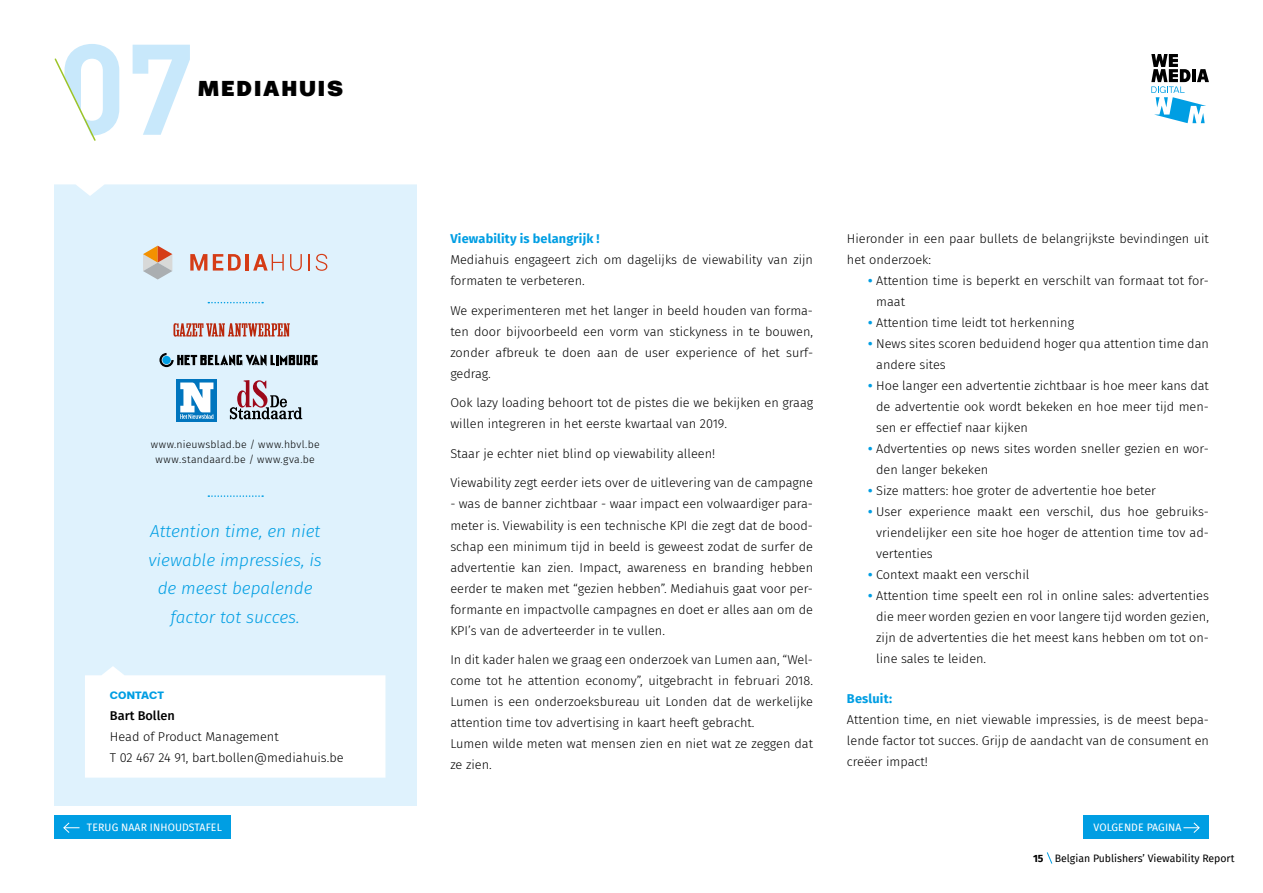
<style>
.page{position:relative;width:1263px;height:893px;background:#fff}
.page>*{position:absolute;margin:0;border:0;box-sizing:border-box;transform-origin:0 0}
.t1{font:700 126.6px "DIN";color:#c8e8fb}
.t2{font:900 25.8px "Breul Grotesk A";letter-spacing:.07em;color:#000}
.t3{font:italic 300 17.25px/28.5px "Fira Sans";color:#009ee3;text-align:center}
.t4{font:300 12.75px/21px "Fira Sans";color:#000}
.t5{font:700 12.75px "Fira Sans";letter-spacing:.015em;color:#009ee3}
.t6{font:500 12.75px "Fira Sans";color:#000}
.t7{font:700 12.75px "Breul Grotesk A";letter-spacing:.01em;color:#009ee3}
.t8{font:300 10.5px/15px "Fira Sans";letter-spacing:.025em;color:#000;text-align:center}
.t9{font:10.5px "Fira Sans";color:#000}
.t10{font:10.5px "Fira Sans";letter-spacing:.01em;color:#fff}
.s1{font-weight:700;color:#009ee3}
.s2{font-weight:700}
</style>
<div class="page">
<div style="left:54px;top:163px;width:362px;height:643px;background:#dff2fd"></div>
<svg style="left:54px;top:163px;width:363px;height:33px;fill:#fff"></svg>
<svg style="left:1151px;top:54px;width:58px;height:69px"></svg>
<svg style="left:54px;top:58px;width:42px;height:83px"></svg>
<svg style="left:143px;top:246px;width:29px;height:33px"></svg>
<svg style="left:190px;top:254px;width:17px;height:17px"></svg>
<svg style="left:213px;top:254px;width:28px;height:17px"></svg>
<hr style="left:245px;top:254px;width:4px;height:17px;background:#d53c16">
<svg style="left:253px;top:254px;width:31px;height:17px"></svg>
<svg style="left:290px;top:254px;width:12px;height:17px"></svg>
<svg style="left:308px;top:254px;width:2px;height:17px"></svg>
<svg style="left:316px;top:254px;width:11px;height:17px"></svg>
<svg style="left:85px;top:666px;width:300px;height:112px;background:#fcfdfe"></svg>
<svg style="left:208px;top:495px;width:55px;height:2px"></svg>
<svg style="left:208px;top:302px;width:55px;height:1px"></svg>
<div style="left:177px;top:379px;width:40px;height:42px;background:#0075be"></div>
<svg style="left:180px;top:382px;width:34px;height:37px"></svg>
<svg style="left:173px;top:323px;width:117px;height:14px"></svg>
<svg style="left:159px;top:353px;width:159px;height:14px"></svg>
<div style="left:162px;top:356px;width:9px;height:8px;background:#009ee3;border-radius:50%"></div>
<svg style="left:230px;top:380px;width:72px;height:39px"></svg>
<svg style="left:1046px;top:852px;width:7px;height:12px"></svg>
<div style="left:1084px;top:816px;width:125px;height:23px;background:#009ee3"></div>
<svg style="left:1183px;top:822px;width:17px;height:11px"></svg>
<div style="left:54px;top:816px;width:176px;height:23px;background:#009ee3"></div>
<svg style="left:63px;top:822px;width:17px;height:11px"></svg>
<h1 class="t1" style="left:58px;top:6px;width:139px">07</h1>
<h2 class="t2" style="left:198px;top:72px;width:147px">MEDIAHUIS</h2>
<p class="t8" style="left:151px;top:437px;width:170px">www.nieuwsblad.be / www.hbvl.be www.standaard.be / www.gva.be</p>
<h3 class="t3" style="left:149px;top:517px;width:175px">Attention time, en niet viewable impressies, is de meest bepalende factor tot succes.</h3>
<p class="t7" style="left:110px;top:687px;width:56px">CONTACT</p>
<p class="t6" style="left:110px;top:705px;width:66px">Bart Bollen</p>
<p class="t4" style="left:110px;top:726px;width:235px">Head of Product Management<br>T 02 467 24 91, bart.bollen@mediahuis.be</p>
<p class="t5" style="left:450px;top:228px;width:151px">Viewability is belangrijk !</p>
<p class="t4" style="left:450px;top:249px;width:364px">Mediahuis engageert zich om dagelijks de viewability van zijn formaten te verbeteren.</p>
<p class="t4" style="left:450px;top:300px;width:364px;text-align:justify">We experimenteren met het langer in beeld houden van forma&shy;ten door bijvoorbeeld een vorm van stickyness in te bouwen, zonder afbreuk te doen aan de user experience of het surf&shy;gedrag.</p>
<p class="t4" style="left:450px;top:392px;width:364px">Ook lazy loading behoort tot de pistes die we bekijken en graag willen integreren in het eerste kwartaal van 2019.</p>
<p class="t4" style="left:450px;top:443px;width:266px">Staar je echter niet blind op viewability alleen!</p>
<p class="t4" style="left:450px;top:472px;width:364px">Viewability zegt eerder iets over de uitlevering van de campagne</p>
<p class="t4" style="left:450px;top:493px;width:364px;text-align:justify">- was de banner zichtbaar - waar impact een volwaardiger para&shy;meter is. Viewability is een technische KPI die zegt dat de bood&shy;schap een minimum tijd in beeld is geweest zodat de surfer de advertentie kan zien. Impact, awareness en branding hebben eerder te maken met “gezien hebben”. Mediahuis gaat voor per&shy;formante en impactvolle campagnes en doet er alles aan om de KPI’s van de adverteerder in te vullen.</p>
<p class="t4" style="left:450px;top:649px;width:364px">In dit kader halen we graag een onderzoek van Lumen aan, “Wel&shy;come tot he attention economy”, uitgebracht in februari 2018.<br>Lumen is een onderzoeksbureau uit Londen dat de werkelijke attention time tov advertising in kaart heeft gebracht.<br>Lumen wilde meten wat mensen zien en niet wat ze zeggen dat ze zien.</p>
<p class="t4" style="left:847px;top:228px;width:363px">Hieronder in een paar bullets de belangrijkste bevindingen uit het onderzoek:</p>
<p class="t4" style="left:876px;top:270px;width:334px;text-indent:-8px"><span class="s1">•</span> Attention time is beperkt en verschilt van formaat tot for&shy;maat</p>
<p class="t4" style="left:868px;top:312px;width:207px"><span class="s1">•</span> Attention time leidt tot herkenning</p>
<p class="t4" style="left:876px;top:333px;width:334px;text-indent:-8px"><span class="s1">•</span> News sites scoren beduidend hoger qua attention time dan andere sites</p>
<p class="t4" style="left:876px;top:375px;width:334px;text-align:justify;text-indent:-8px"><span class="s1">•</span> Hoe langer een advertentie zichtbaar is hoe meer kans dat de advertentie ook wordt bekeken en hoe meer tijd men&shy;sen er effectief naar kijken</p>
<p class="t4" style="left:876px;top:438px;width:334px;text-indent:-8px"><span class="s1">•</span> Advertenties op news sites worden sneller gezien en wor&shy;den langer bekeken</p>
<p class="t4" style="left:868px;top:480px;width:289px"><span class="s1">•</span> Size matters: hoe groter de advertentie hoe beter</p>
<p class="t4" style="left:876px;top:501px;width:334px;text-align:justify;text-indent:-8px"><span class="s1">•</span> User experience maakt een verschil, dus hoe gebruiks&shy;vriendelijker een site hoe hoger de attention time tov ad&shy;vertenties</p>
<p class="t4" style="left:868px;top:564px;width:163px"><span class="s1">•</span> Context maakt een verschil</p>
<p class="t4" style="left:876px;top:585px;width:334px;text-align:justify;text-indent:-8px"><span class="s1">•</span> Attention time speelt een rol in online sales: advertenties die meer worden gezien en voor langere tijd worden gezien, zijn de advertenties die het meest kans hebben om tot on&shy;line sales te leiden.</p>
<p class="t5" style="left:847px;top:688px;width:47px">Besluit:</p>
<p class="t4" style="left:847px;top:709px;width:364px;text-align:justify">Attention time, en niet viewable impressies, is de meest bepa&shy;lende factor tot succes. Grijp de aandacht van de consument en creëer impact!</p>
<p class="t10" style="left:87px;top:819px;width:136px">TERUG NAAR INHOUDSTAFEL</p>
<p class="t10" style="left:1093px;top:819px;width:90px">VOLGENDE PAGINA</p>
<p class="t9" style="left:1033px;top:850px;width:203px"><span class="s2">15</span> Belgian Publishers’ Viewability Report</p>
</div>
